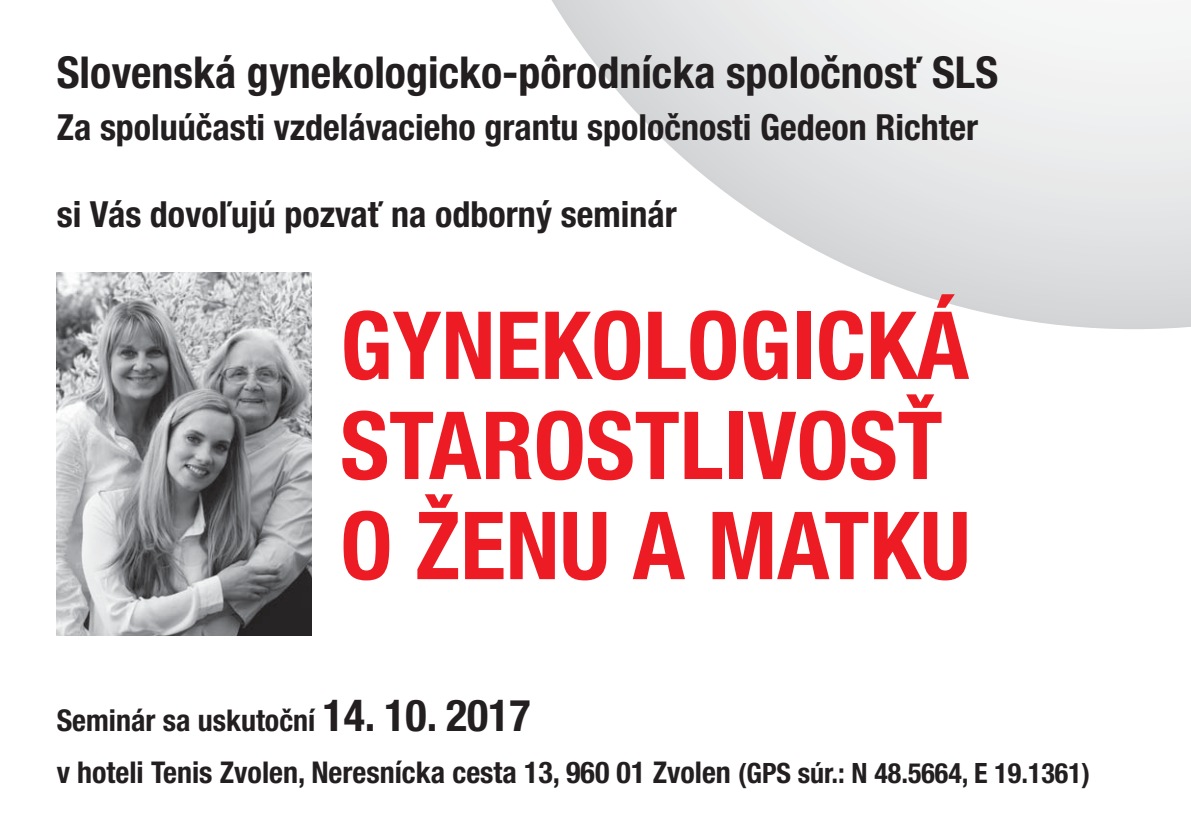
<style>
.page{position:relative;width:1191px;height:840px;background:#fff}
.page>*{position:absolute;margin:0;border:0;box-sizing:border-box;transform-origin:0 0}
.t1{font:700 condensed 94px/100px "Helvetica Neue LT Pro";color:#ed1c24}
.t2{font:700 condensed 44px "Helvetica Neue LT Pro";color:#231f20}
.t3{font:700 condensed 36px "Helvetica Neue LT Pro";color:#231f20}
.t4{font:700 condensed 30px/52px "Helvetica Neue LT Pro";color:#231f20}
.s1{font-size:44px}
.s2{font-size:28px}
</style>
<div class="page">
<svg style="left:552px;top:0;width:639px;height:329px"></svg>
<img style="left:57px;top:272px;width:255px;height:363px">
<h2 class="t2" style="left:57px;top:57px;width:943px">Slovenská gynekologicko-pôrodnícka spoločnosť SLS</h2>
<p class="t3" style="left:57px;top:114px;width:923px">Za spoluúčasti vzdelávacieho grantu spoločnosti Gedeon Richter</p>
<p class="t3" style="left:57px;top:201px;width:621px">si Vás dovoľujú pozvať na odborný seminár</p>
<h1 class="t1" style="left:340px;top:306px;width:631px">GYNEKOLOGICKÁ<br>STAROSTLIVOSŤ<br>O ŽENU A MATKU</h1>
<p class="t4" style="left:57px;top:697px;width:1035px">Seminár sa uskutoční <span class="s1">14. 10. 2017<br></span>v hoteli Tenis Zvolen, Neresnícka cesta 13, 960 01 Zvolen <span class="s2">(GPS súr.: N 48.5664, E 19.1361)</span></p>
</div>
